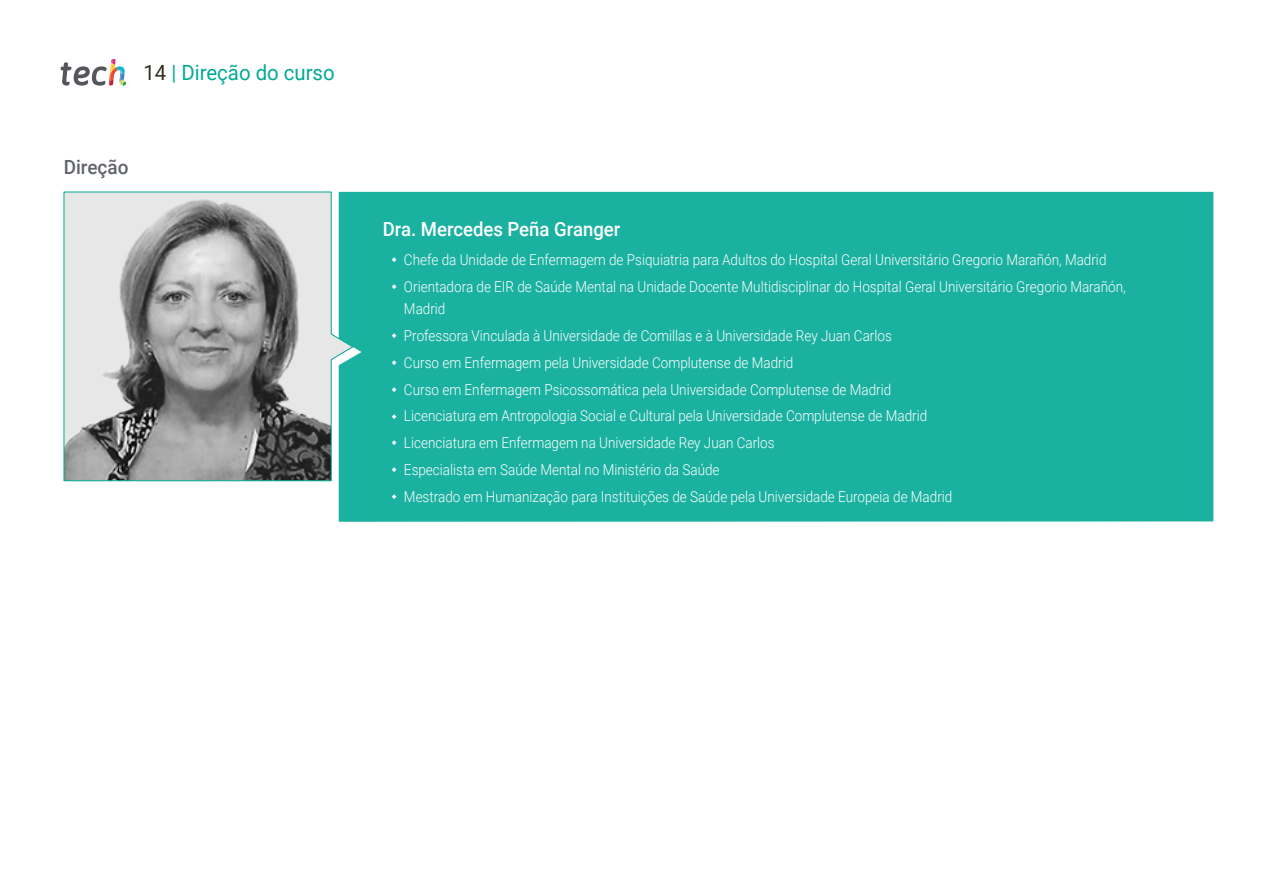
<style>
.page{position:relative;width:1263px;height:893px;background:#fff}
.page>*{position:absolute;margin:0;border:0;box-sizing:border-box;transform-origin:0 0}
.t1{font:21px "Roboto";color:#00a996}
.t2{font:500 19.5px "Roboto";color:#fff;scale:.95 1}
.t3{font:500 19.5px "Roboto";color:#61646a}
.t4{font:300 15px/26.7px "Roboto";color:#fff;scale:.9 1}
.s1{color:#312e20}
</style>
<div class="page">
<div style="left:339px;top:192px;width:874px;height:330px;background:#1ab1a0"></div>
<svg style="left:64px;top:192px;width:289px;height:289px;background:#9fa8a7"></svg>
<svg style="left:61px;top:59px;width:65px;height:27px"></svg>
<svg style="left:392px;top:257px;width:5px;height:5px"></svg>
<svg style="left:392px;top:284px;width:5px;height:5px"></svg>
<svg style="left:392px;top:333px;width:5px;height:5px"></svg>
<svg style="left:392px;top:360px;width:5px;height:5px"></svg>
<svg style="left:392px;top:387px;width:5px;height:5px"></svg>
<svg style="left:392px;top:414px;width:5px;height:5px"></svg>
<svg style="left:392px;top:440px;width:5px;height:5px"></svg>
<svg style="left:392px;top:467px;width:5px;height:5px"></svg>
<svg style="left:392px;top:494px;width:5px;height:5px"></svg>
<h1 class="t1" style="left:144px;top:57px;width:193px"><span class="s1">14</span> | Direção do curso</h1>
<h2 class="t3" style="left:64px;top:153px;width:66px">Direção</h2>
<h2 class="t2" style="left:383px;top:216px;width:252px">Dra. Mercedes Peña Granger</h2>
<p class="t4" style="left:404px;top:246px;width:803px">Chefe da Unidade de Enfermagem de Psiquiatria para Adultos do Hospital Geral Universitário Gregorio Marañón, Madrid<br>Orientadora de EIR de Saúde Mental na Unidade Docente Multidisciplinar do Hospital Geral Universitário Gregorio Marañón,</p>
<p class="t4" style="left:404px;top:295px;width:611px">Madrid<br>Professora Vinculada à Universidade de Comillas e à Universidade Rey Juan Carlos<br>Curso em Enfermagem pela Universidade Complutense de Madrid<br>Curso em Enfermagem Psicossomática pela Universidade Complutense de Madrid Licenciatura em Antropologia Social e Cultural pela Universidade Complutense de Madrid Licenciatura em Enfermagem na Universidade Rey Juan Carlos<br>Especialista em Saúde Mental no Ministério da Saúde<br>Mestrado em Humanização para Instituições de Saúde pela Universidade Europeia de Madrid</p>
</div>
